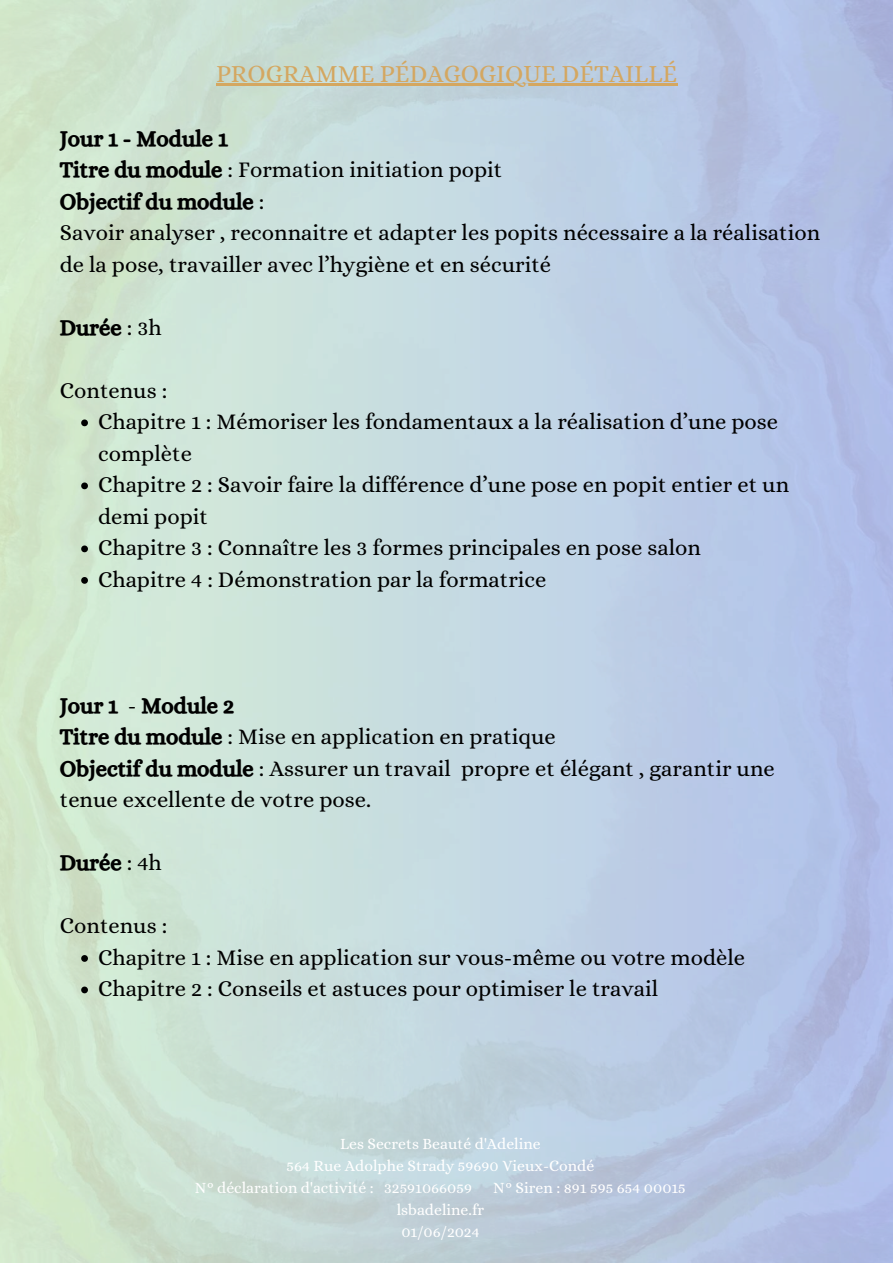
<style>
.page{position:relative;width:893px;height:1263px;background:#fff}
.page>*{position:absolute;margin:0;border:0;box-sizing:border-box;transform-origin:0 0}
.t1{font:24.75px "Alice";color:#d4a761}
.t2{font:22.5px/31.5px "Alice";color:#000}
.t3{font:22.5px "CA Generated";color:#000}
.t4{font:15.75px/21.9px "Alice";color:#fff}
.s1{font-family:"CA Generated"}
.s2{font-family:"Alice"}
</style>
<div class="page">
<img style="left:0;top:0;width:893px;height:1263px">
<hr style="left:216px;top:84px;width:461px;height:2px;background:#d4a761">
<svg style="left:81px;top:419px;width:7px;height:7px"></svg>
<svg style="left:81px;top:482px;width:7px;height:7px"></svg>
<svg style="left:81px;top:545px;width:7px;height:7px"></svg>
<svg style="left:81px;top:577px;width:7px;height:7px"></svg>
<svg style="left:81px;top:955px;width:7px;height:7px"></svg>
<svg style="left:81px;top:986px;width:7px;height:7px"></svg>
<p class="t1" style="left:216px;top:59px;width:462px">PROGRAMME PÉDAGOGIQUE DÉTAILLÉ</p>
<p class="t3" style="left:60px;top:125px;width:169px">Jour 1 - Module 1</p>
<p class="t2" style="left:60px;top:154px;width:444px"><span class="s1">Titre du module</span> : Formation initiation popit</p>
<p class="t3" style="left:60px;top:188px;width:206px">Objectif du module <span class="s2">:</span></p>
<p class="t2" style="left:60px;top:217px;width:762px">Savoir analyser , reconnaitre et adapter les popits nécessaire a la réalisation de la pose, travailler avec l’hygiène et en sécurité</p>
<p class="t3" style="left:60px;top:314px;width:103px">Durée <span class="s2">: 3h</span></p>
<p class="t2" style="left:98px;top:374px;width:692px;text-indent:-38px">Contenus :<br>Chapitre 1 : Mémoriser les fondamentaux a la réalisation d’une pose complète<br>Chapitre 2 : Savoir faire la différence d’une pose en popit entier et un demi popit<br>Chapitre 3 : Connaître les 3 formes principales en pose salon Chapitre 4 : Démonstration par la formatrice</p>
<p class="t3" style="left:60px;top:692px;width:176px">Jour 1 <span class="s2">-</span> Module 2</p>
<p class="t2" style="left:60px;top:721px;width:716px"><span class="s1">Titre du module</span> : Mise en application en pratique<br><span class="s1">Objectif du module</span> : Assurer un travail propre et élégant , garantir une tenue excellente de votre pose.</p>
<p class="t3" style="left:60px;top:850px;width:103px">Durée <span class="s2">: 4h</span></p>
<p class="t2" style="left:98px;top:910px;width:648px;text-indent:-38px">Contenus :<br>Chapitre 1 : Mise en application sur vous-même ou votre modèle<br>Chapitre 2 : Conseils et astuces pour optimiser le travail</p>
<p class="t4" style="left:340px;top:1133px;width:202px">Les Secrets Beauté d'Adeline</p>
<p class="t4" style="left:287px;top:1155px;width:309px">564 Rue Adolphe Strady 59690 Vieux-Condé</p>
<p class="t4" style="left:195px;top:1177px;width:279px">N° déclaration d'activité : 32591066059</p>
<p class="t4" style="left:493px;top:1177px;width:194px">N° Siren : 891 595 654 00015</p>
<p class="t4" style="left:397px;top:1199px;width:89px">lsbadeline.fr<br>01/06/2024</p>
</div>
